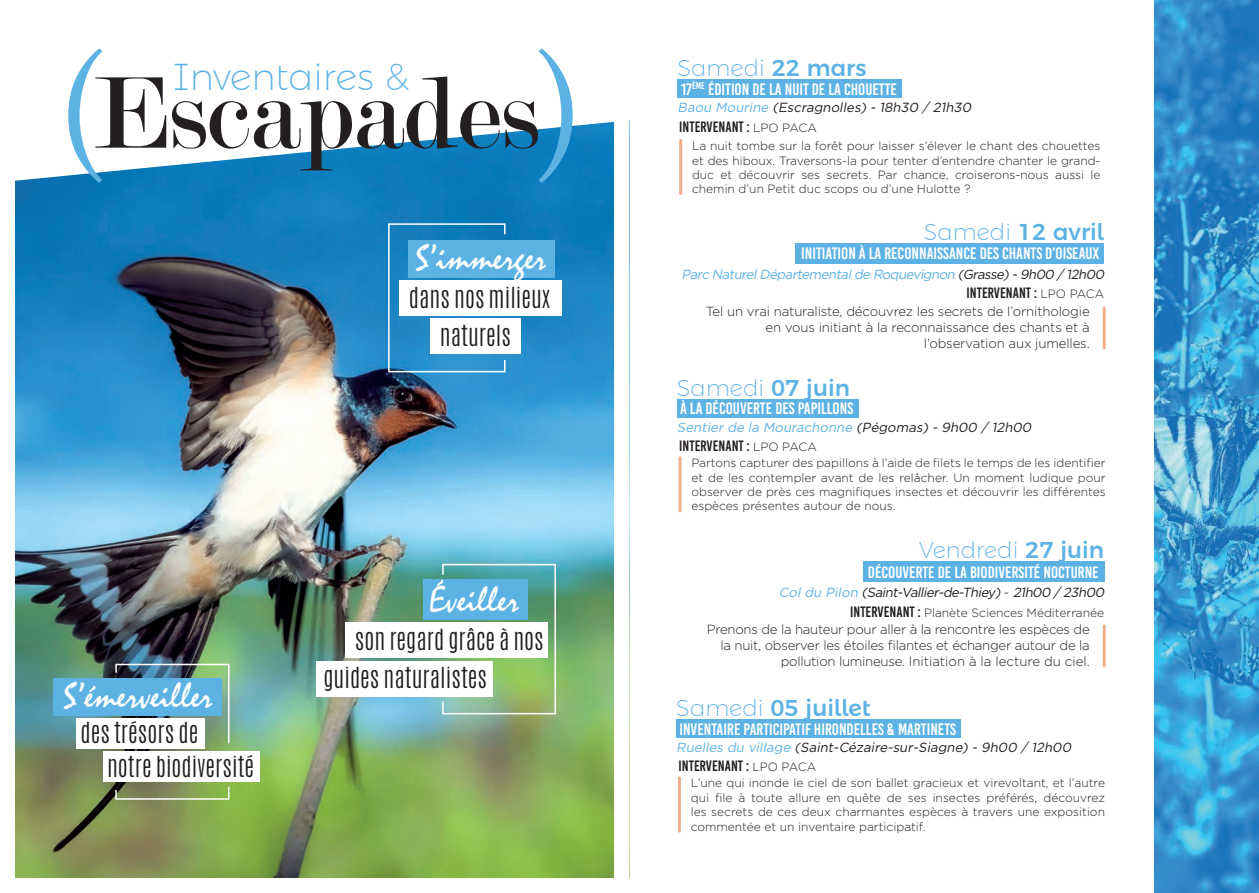
<style>
.page{position:relative;width:1259px;height:893px;background:#fff}
.page>*{position:absolute;margin:0;border:0;box-sizing:border-box;transform-origin:0 0}
.t1{font:108.9px "Modern";color:#231f20}
.t2{font:37.5px "Mistral";color:#fff}
.t3{font:200 37.5px "Montserrat Alternates";color:#5db2e4}
.t4{font:300 24.15px/38.1px "Antonio";color:#231f20}
.t5{font:200 22.95px "Montserrat Alternates";color:#5db2e4}
.t6{font:500 22.95px "Montserrat Alternates";color:#5db2e4}
.t7{font:16.5px "Bebas Kai";color:#fff}
.t8{font:15px "Bebas Kai";color:#231f20}
.t9{font:300 13.2px/15.9px "Gotham";letter-spacing:-.02em;color:#231f20;text-align:right}
.t10{font:italic 13.2px "Gotham";color:#231f20}
.t11{font:italic 13.2px "Gotham";color:#5db2e4}
.t12{font:300 12px/14.4px "Gotham";color:#231f20;text-align:justify}
.s1{font-weight:500}
.s2{color:#5db2e4}
.s3{font-family:"Gotham";font-weight:300;font-size:12px}
.s4{font-weight:200}
.s5{color:#231f20}
.s6{font-weight:300;font-style:normal}
.s7{font-family:"Bebas Kai";font-weight:400;font-size:15px}
</style>
<div class="page">
<img style="left:15px;top:120px;width:599px;height:758px">
<svg style="left:68px;top:48px;width:34px;height:135px"></svg>
<svg style="left:538px;top:48px;width:34px;height:135px"></svg>
<div style="left:408px;top:241px;width:147px;height:37px;background:#5db2e4"></div>
<div style="left:399px;top:280px;width:162px;height:36px;background:#fff"></div>
<div style="left:430px;top:318px;width:91px;height:36px;background:#fff"></div>
<svg style="left:387px;top:223px;width:119px;height:150px"></svg>
<div style="left:54px;top:679px;width:168px;height:37px;background:#5db2e4"></div>
<div style="left:76px;top:718px;width:129px;height:31px;background:#fff"></div>
<div style="left:103px;top:751px;width:157px;height:31px;background:#fff"></div>
<svg style="left:115px;top:785px;width:115px;height:15px;background:#8c9c66"></svg>
<svg style="left:115px;top:663px;width:115px;height:82px"></svg>
<div style="left:423px;top:579px;width:104px;height:41px;background:#5db2e4"></div>
<div style="left:345px;top:622px;width:202px;height:36px;background:#fff"></div>
<div style="left:316px;top:661px;width:177px;height:35px;background:#fff"></div>
<svg style="left:441px;top:563px;width:116px;height:152px"></svg>
<div style="left:677px;top:80px;width:224px;height:18px;background:#5db2e4"></div>
<hr style="left:679px;top:140px;width:3px;height:54px;background:#f0ae8b">
<div style="left:677px;top:399px;width:181px;height:19px;background:#5db2e4"></div>
<hr style="left:678px;top:458px;width:3px;height:53px;background:#f0ae8b">
<div style="left:676px;top:719px;width:285px;height:19px;background:#5db2e4"></div>
<hr style="left:678px;top:778px;width:3px;height:53px;background:#f0ae8b">
<div style="left:796px;top:243px;width:308px;height:21px;background:#5db2e4"></div>
<hr style="left:1102px;top:308px;width:3px;height:40px;background:#f0ae8b">
<div style="left:863px;top:561px;width:241px;height:21px;background:#5db2e4"></div>
<hr style="left:1102px;top:626px;width:3px;height:40px;background:#f0ae8b">
<img style="left:1154px;top:0;width:105px;height:893px">
<h2 class="t3" style="left:173px;top:48px;width:238px">Inventaires &amp;</h2>
<h1 class="t1" style="left:93px;top:59px;width:447px">Escapades</h1>
<h2 class="t2" style="left:416px;top:236px;width:132px">S’immerger</h2>
<h3 class="t4" style="left:409px;top:279px;width:142px;text-align:center">dans nos milieux naturels</h3>
<h2 class="t2" style="left:64px;top:674px;width:150px">S’émerveiller</h2>
<h3 class="t4" style="left:107px;top:717px;width:149px;line-height:33.3px;text-indent:-27px">des trésors de<br>notre biodiversité</h3>
<h2 class="t2" style="left:429px;top:578px;width:91px">Éveiller</h2>
<h3 class="t4" style="left:323px;top:621px;width:222px;text-indent:31px">son regard grâce à nos guides naturalistes</h3>
<h3 class="t5" style="left:677px;top:51px;width:190px">Samedi <span class="s1">22 mars</span></h3>
<h3 class="t7" style="left:680px;top:80px;width:218px">17<sup>ÈME</sup> ÉDITION DE LA NUIT DE LA CHOUETTE</h3>
<p class="t10" style="left:677px;top:99px;width:298px"><span class="s2">Baou Mourine</span> (Escragnolles) - 18h30 / 21h30</p>
<p class="t8" style="left:679px;top:119px;width:139px">INTERVENANT : <span class="s3">LPO PACA</span></p>
<p class="t12" style="left:692px;top:138px;width:410px">La nuit tombe sur la forêt pour laisser s’élever le chant des chouettes et des hiboux. Traversons-la pour tenter d’entendre chanter le grand&shy;duc et découvrir ses secrets. Par chance, croiserons-nous aussi le chemin d’un Petit duc scops ou d’une Hulotte ?</p>
<h3 class="t6" style="left:924px;top:213px;width:182px"><span class="s4">Samedi</span> 12 avril</h3>
<h3 class="t7" style="left:801px;top:244px;width:299px">INITIATION À LA RECONNAISSANCE DES CHANTS D’OISEAUX</h3>
<p class="t11" style="left:681px;top:266px;width:427px">Parc NaturelDépartementalde Roquevignon <span class="s5">(Grasse)-9h00 / 12h00</span></p>
<p class="t8" style="left:966px;top:285px;width:139px">INTERVENANT : <span class="s3">LPO PACA</span></p>
<p class="t9" style="left:706px;top:303px;width:385px">Tel un vrai naturaliste, découvrez les secrets de l’ornithologie en vous initiant à la reconnaissance des chants et à l’observation aux jumelles.</p>
<h3 class="t5" style="left:677px;top:370px;width:174px">Samedi <span class="s1">07 juin</span></h3>
<h3 class="t7" style="left:680px;top:400px;width:175px">À LA DÉCOUVERTE DES PAPILLONS</h3>
<p class="t11" style="left:677px;top:418px;width:359px">Sentier de la Mourachonne <span class="s5">(Pégomas) - 9h00 / 12h00</span></p>
<p class="t8" style="left:679px;top:438px;width:139px">INTERVENANT : <span class="s3">LPO PACA</span></p>
<p class="t12" style="left:691px;top:455px;width:416px">Partons capturer des papillons à l’aide de filets le temps de les identifier et de les contempler avant de les relâcher. Un moment ludique pour observer de près ces magnifiques insectes et découvrir les différentes espèces présentes autour de nous.</p>
<h3 class="t5" style="left:919px;top:532px;width:187px">Vendredi <span class="s1">27 juin</span></h3>
<h3 class="t7" style="left:868px;top:563px;width:232px">DÉCOUVERTE DE LA BIODIVERSITÉ NOCTURNE</h3>
<p class="t10" style="left:779px;top:584px;width:330px"><span class="s2">Col du Pilon</span> (Saint-Vallier-de-Thiey)<span class="s6">-</span> 21h00 / 23h00</p>
<p class="t12" style="left:850px;top:606px;width:255px"><span class="s7">INTERVENANT :</span> Planète Sciences Méditerranée</p>
<p class="t9" style="left:707px;top:621px;width:384px">Prenons de la hauteur pour aller à la rencontre les espèces de la nuit, observer les étoiles filantes et échanger autour de la pollution lumineuse. Initiation à la lecture du ciel.</p>
<h3 class="t6" style="left:676px;top:689px;width:196px"><span class="s4">Samedi</span> 05 juillet</h3>
<h3 class="t7" style="left:679px;top:720px;width:278px">INVENTAIRE PARTICIPATIF HIRONDELLES &amp; MARTINETS</h3>
<p class="t10" style="left:676px;top:739px;width:399px"><span class="s2">Ruelles du village</span> (Saint-Cézaire-sur-Siagne) - 9h00 / 12h00</p>
<p class="t8" style="left:678px;top:758px;width:139px">INTERVENANT : <span class="s3">LPO PACA</span></p>
<p class="t12" style="left:691px;top:776px;width:416px">L’une qui inonde le ciel de son ballet gracieux et virevoltant, et l’autre qui file à toute allure en quête de ses insectes préférés, découvrez les secrets de ces deux charmantes espèces à travers une exposition commentée et un inventaire participatif.</p>
</div>
